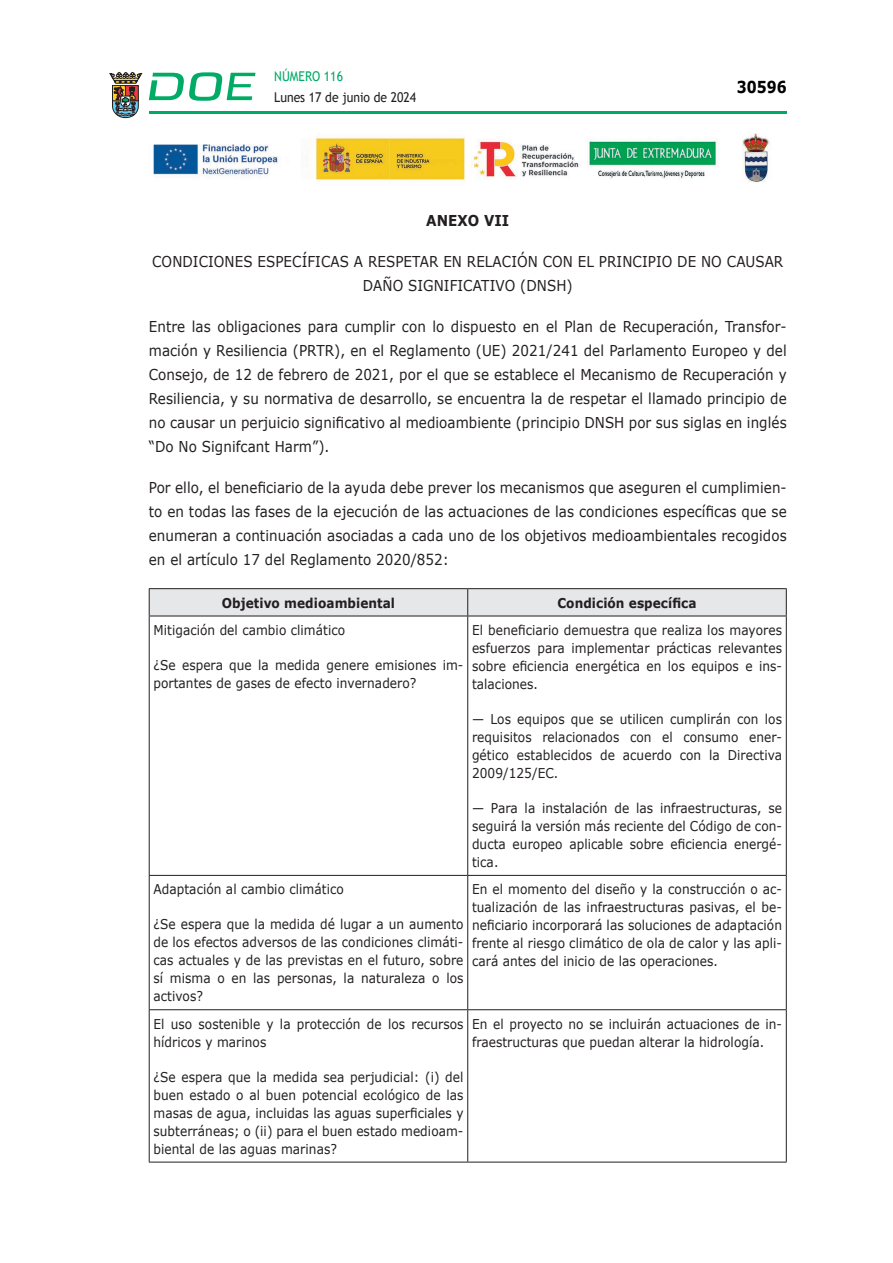
<style>
.page{position:relative;width:893px;height:1263px;background:#fff}
.page>*{position:absolute;margin:0;border:0;box-sizing:border-box;transform-origin:0 0}
.t1{font:700 16.5px "Verdana";color:#000;scale:.85 1}
.CUERPO_DE_TEXTO{font:15px/24px "Verdana";letter-spacing:.005em;color:#231f20;text-align:justify;scale:.9 1}
.CUERPO_DE_TEXTO-2{font:700 15px "Verdana";letter-spacing:.005em;color:#231f20;scale:.9 1}
.CUERPO_DE_TEXTO-3{font:13.5px/18px "Verdana";letter-spacing:.005em;color:#231f20;text-align:justify;scale:.9 1}
.TABLATITULO{font:700 13.5px "Verdana";letter-spacing:.005em;color:#231f20;scale:.9 1}
.t2{font:13.5px "Trebuchet MS";color:#231f20;scale:.9 1}
.t3{font:13.5px "Trebuchet MS";color:#00ab67;scale:.9 1}
</style>
<div class="page">
<hr style="left:149px;top:111px;width:638px;height:3px;background:#00ab66">
<svg style="left:109px;top:72px;width:33px;height:46px"></svg>
<svg style="left:149px;top:72px;width:106px;height:29px"></svg>
<hr style="left:149px;top:588px;width:319px;height:1px;background:#231f20">
<hr style="left:468px;top:588px;width:319px;height:1px;background:#231f20">
<hr style="left:149px;top:616px;width:319px;height:1px;background:#231f20">
<hr style="left:468px;top:616px;width:319px;height:1px;background:#231f20">
<hr style="left:149px;top:875px;width:319px;height:1px;background:#231f20">
<hr style="left:468px;top:875px;width:319px;height:1px;background:#231f20">
<hr style="left:149px;top:1009px;width:319px;height:1px;background:#231f20">
<hr style="left:468px;top:1009px;width:319px;height:1px;background:#231f20">
<hr style="left:149px;top:1162px;width:319px;height:1px;background:#231f20">
<hr style="left:468px;top:1162px;width:319px;height:1px;background:#231f20">
<hr style="left:149px;top:616px;width:1px;height:259px;background:#231f20">
<hr style="left:149px;top:876px;width:1px;height:133px;background:#231f20">
<hr style="left:149px;top:1010px;width:1px;height:152px;background:#231f20">
<svg style="left:149px;top:589px;width:638px;height:27px;background:#e0e0e2"></svg>
<hr style="left:467px;top:616px;width:1px;height:259px;background:#231f20">
<hr style="left:786px;top:616px;width:1px;height:259px;background:#231f20">
<hr style="left:467px;top:876px;width:1px;height:133px;background:#231f20">
<hr style="left:786px;top:876px;width:1px;height:133px;background:#231f20">
<hr style="left:467px;top:1010px;width:1px;height:152px;background:#231f20">
<hr style="left:786px;top:1010px;width:1px;height:152px;background:#231f20">
<img style="left:153px;top:133px;width:618px;height:49px">
<p class="t3" style="left:274px;top:67px;width:78px">NÚMERO 116</p>
<p class="t2" style="left:274px;top:88px;width:159px">Lunes 17 de junio de 2024</p>
<p class="t1" style="left:737px;top:75px;width:60px">30596</p>
<p class="CUERPO_DE_TEXTO-2" style="left:426px;top:210px;width:94px">ANEXO VII</p>
<p class="CUERPO_DE_TEXTO" style="left:152px;top:250px;width:703px;text-align:center">CONDICIONES ESPECÍFICAS A RESPETAR EN RELACIÓN CON EL PRINCIPIO DE NO CAUSAR<br>DAÑO SIGNIFICATIVO (DNSH)</p>
<p class="CUERPO_DE_TEXTO" style="left:149px;top:315px;width:710px">Entre las obligaciones para cumplir con lo dispuesto en el Plan de Recuperación, Transfor&shy;mación y Resiliencia (PRTR), en el Reglamento (UE) 2021/241 del Parlamento Europeo y del Consejo, de 12 de febrero de 2021, por el que se establece el Mecanismo de Recuperación y Resiliencia, y su normativa de desarrollo, se encuentra la de respetar el llamado principio de no causar un perjuicio significativo al medioambiente (principio DNSH por sus siglas en inglés “Do No Signifcant Harm”).</p>
<p class="CUERPO_DE_TEXTO" style="left:149px;top:476px;width:710px">Por ello, el beneficiario de la ayuda debe prever los mecanismos que aseguren el cumplimien&shy;to en todas las fases de la ejecución de las actuaciones de las condiciones específicas que se enumeran a continuación asociadas a cada uno de los objetivos medioambientales recogidos en el artículo 17 del Reglamento 2020/852:</p>
<p class="TABLATITULO" style="left:222px;top:593px;width:194px">Objetivo medioambiental</p>
<p class="TABLATITULO" style="left:557px;top:593px;width:156px">Condición específica</p>
<p class="CUERPO_DE_TEXTO-3" style="left:153px;top:621px;width:215px">Mitigación del cambio climático</p>
<p class="CUERPO_DE_TEXTO-3" style="left:153px;top:656px;width:346px">¿Se espera que la medida genere emisiones im&shy;portantes de gases de efecto invernadero?</p>
<p class="CUERPO_DE_TEXTO-3" style="left:472px;top:621px;width:346px">El beneficiario demuestra que realiza los mayores esfuerzos para implementar prácticas relevantes sobre eficiencia energética en los equipos e ins&shy;talaciones.</p>
<p class="CUERPO_DE_TEXTO-3" style="left:472px;top:710px;width:346px">— Los equipos que se utilicen cumplirán con los requisitos relacionados con el consumo ener&shy;gético establecidos de acuerdo con la Directiva 2009/125/EC.</p>
<p class="CUERPO_DE_TEXTO-3" style="left:472px;top:799px;width:346px">— Para la instalación de las infraestructuras, se seguirá la versión más reciente del Código de con&shy;ducta europeo aplicable sobre eficiencia energé&shy;tica.</p>
<p class="CUERPO_DE_TEXTO-3" style="left:153px;top:880px;width:213px">Adaptación al cambio climático</p>
<p class="CUERPO_DE_TEXTO-3" style="left:153px;top:915px;width:346px">¿Se espera que la medida dé lugar a un aumento de los efectos adversos de las condiciones climáti&shy;cas actuales y de las previstas en el futuro, sobre sí misma o en las personas, la naturaleza o los activos?</p>
<p class="CUERPO_DE_TEXTO-3" style="left:153px;top:1014px;width:346px">El uso sostenible y la protección de los recursos hídricos y marinos</p>
<p class="CUERPO_DE_TEXTO-3" style="left:153px;top:1067px;width:346px">¿Se espera que la medida sea perjudicial: (i) del buen estado o al buen potencial ecológico de las masas de agua, incluidas las aguas superficiales y subterráneas; o (ii) para el buen estado medioam&shy;biental de las aguas marinas?</p>
<p class="CUERPO_DE_TEXTO-3" style="left:472px;top:880px;width:346px">En el momento del diseño y la construcción o ac&shy;tualización de las infraestructuras pasivas, el be&shy;neficiario incorporará las soluciones de adaptación frente al riesgo climático de ola de calor y las apli&shy;cará antes del inicio de las operaciones.</p>
<p class="CUERPO_DE_TEXTO-3" style="left:472px;top:1014px;width:346px">En el proyecto no se incluirán actuaciones de in&shy;fraestructuras que puedan alterar la hidrología.</p>
</div>
